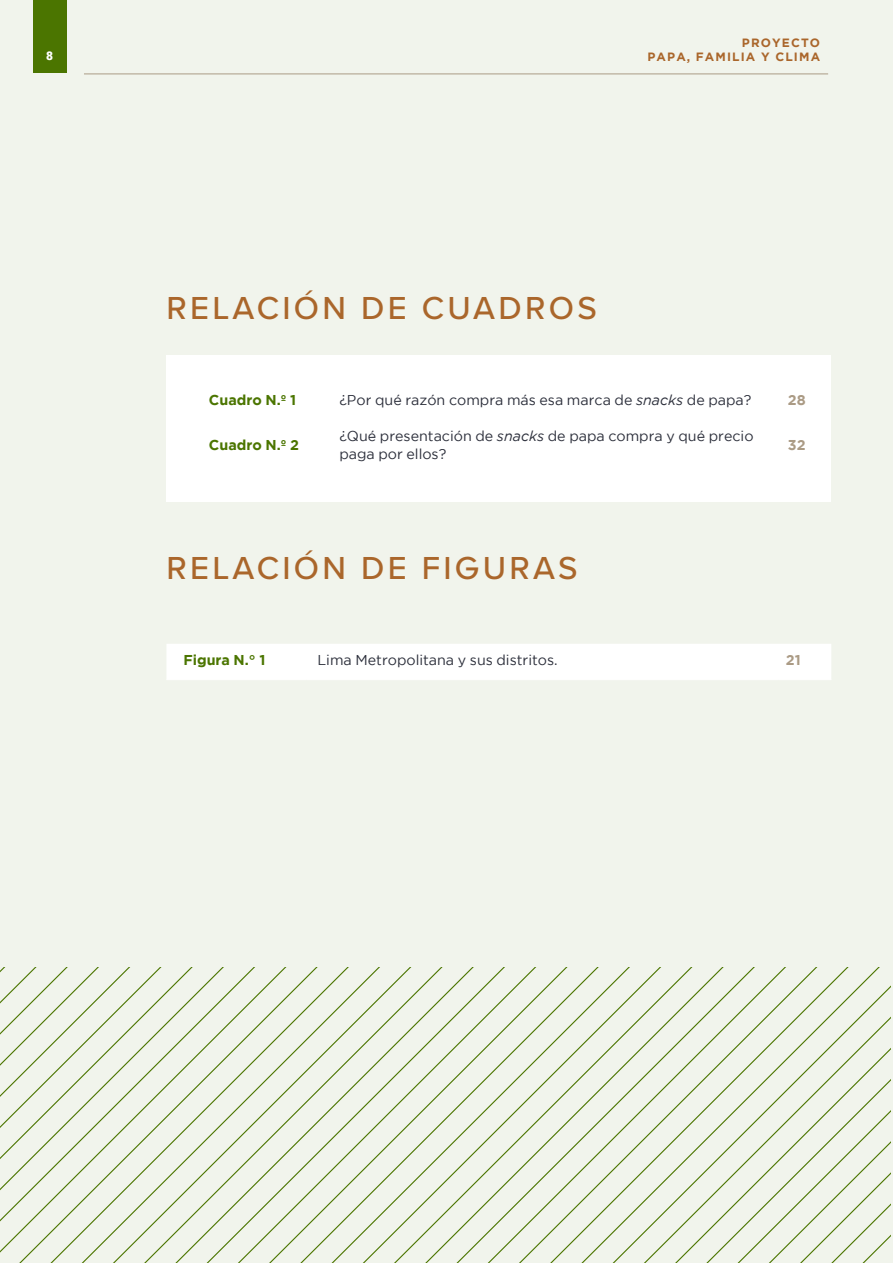
<style>
.page{position:relative;width:893px;height:1263px;background:#f1f4ec}
.page>*{position:absolute;margin:0;border:0;box-sizing:border-box;transform-origin:0 0}
.t1{font:500 33px "Proxima Nova A";letter-spacing:.1em;color:#aa662b}
.t2{font:14.25px/18px "Gotham";color:#2c2f3b}
.t3{font:700 14.25px "Gotham";color:#4b7500}
.t4{font:700 14.25px "Gotham";color:#ab9b85}
.t5{font:700 12px/13.5px "Gotham";letter-spacing:.095em;color:#aa662b;text-align:right}
.t6{font:900 12px "Roboto";color:#fff}
.s1{font-style:italic}
</style>
<div class="page">
<svg style="left:380px;top:967px;width:500px;height:296px"></svg>
<svg style="left:396px;top:979px;width:495px;height:284px"></svg>
<svg style="left:411px;top:995px;width:480px;height:268px"></svg>
<div style="left:166px;top:356px;width:665px;height:146px;background:#fff"></div>
<div style="left:167px;top:644px;width:664px;height:35px;background:#fff"></div>
<hr style="left:166px;top:679px;width:140px;height:1px;background:#fff">
<hr style="left:306px;top:679px;width:472px;height:1px;background:#fff">
<hr style="left:778px;top:679px;width:53px;height:1px;background:#fff">
<div style="left:33px;top:0;width:34px;height:73px;background:#4b7500"></div>
<hr style="left:84px;top:74px;width:744px;height:1px;background:#ab9b85">
<p class="t6" style="left:46px;top:47px;width:8px">8</p>
<p class="t5" style="left:647px;top:36px;width:174px">PROYECTO<br>PAPA, FAMILIA Y CLIMA</p>
<h1 class="t1" style="left:166px;top:283px;width:432px">RELACIÓN DE CUADROS</h1>
<p class="t3" style="left:209px;top:391px;width:89px">Cuadro N.º 1</p>
<p class="t2" style="left:339px;top:390px;width:414px">¿Por qué razón compra más esa marca de <span class="s1">snacks</span> de papa?</p>
<p class="t4" style="left:788px;top:391px;width:19px">28</p>
<p class="t3" style="left:209px;top:436px;width:91px">Cuadro N.º 2</p>
<p class="t2" style="left:339px;top:426px;width:416px">¿Qué presentación de <span class="s1">snacks</span> de papa compra y qué precio paga por ellos?</p>
<p class="t4" style="left:788px;top:436px;width:19px">32</p>
<h1 class="t1" style="left:166px;top:543px;width:413px">RELACIÓN DE FIGURAS</h1>
<p class="t3" style="left:183px;top:651px;width:83px">Figura N.° 1</p>
<p class="t2" style="left:317px;top:650px;width:242px">Lima Metropolitana y sus distritos.</p>
<p class="t4" style="left:786px;top:651px;width:16px">21</p>
</div>
